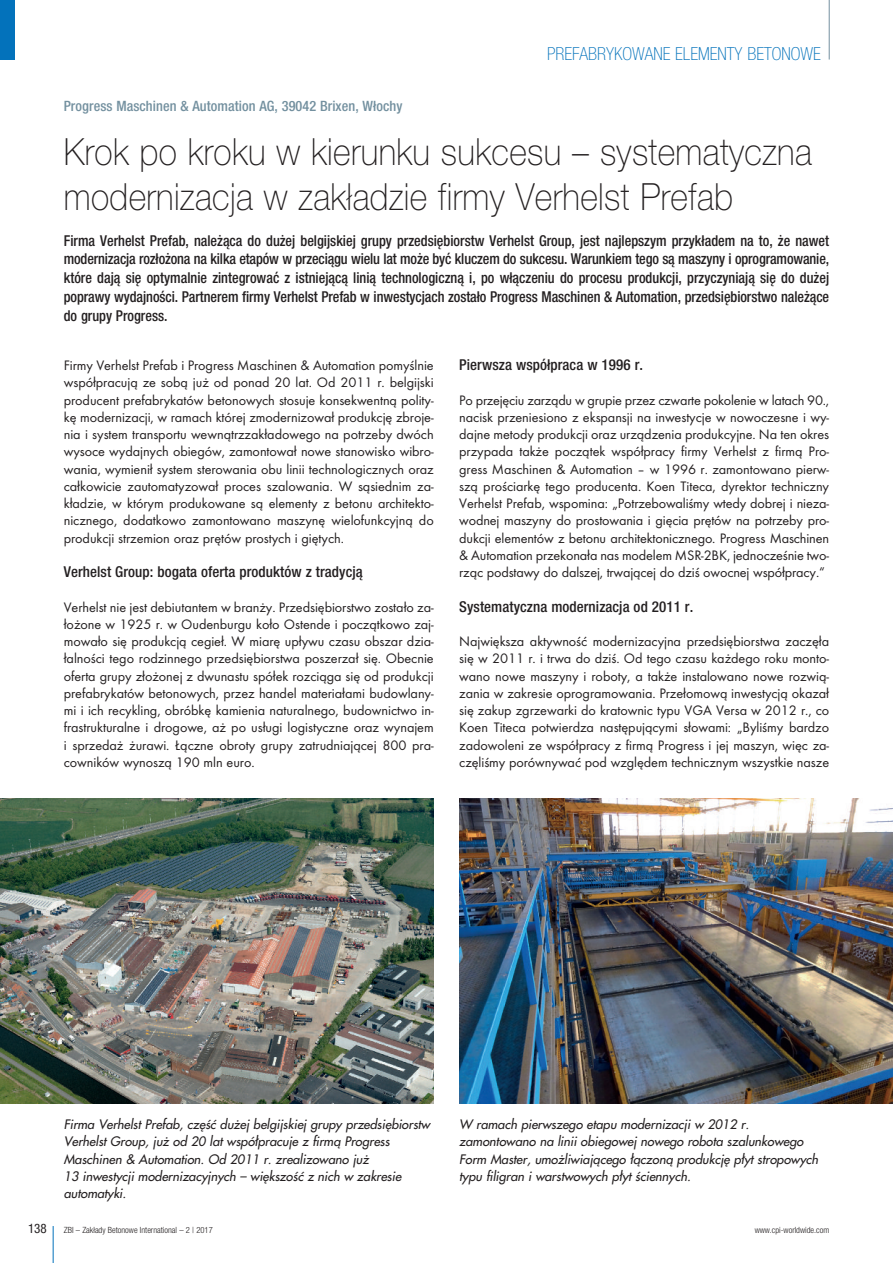
<style>
.page{position:relative;width:893px;height:1263px;background:#fff}
.page>*{position:absolute;margin:0;border:0;box-sizing:border-box;transform-origin:0 0}
.t1{font:100 37.5px/45px "Helvetica Neue";letter-spacing:.01em;color:#231f20;scale:.9 1}
.t2{font:18px "Helvetica Neue Thin Cond";color:#0372bb}
.t3{font:15px/18.8px "Helvetica Neue Medium Cond";letter-spacing:.005em;color:#231f20;text-align:justify;scale:.95 1}
.t4{font:15px "Helvetica Neue Medium Cond";letter-spacing:.005em;color:#231f20}
.t5{font:14.25px/17.2px "Futura TCE";letter-spacing:-.005em;color:#231f20;text-align:justify}
.t6{font:14.25px "Helvetica Neue Medium Cond";letter-spacing:.005em;color:#73909f}
.t7{font:13.05px "Helvetica Neue Condensed";color:#231f20}
.t8{font:italic 12.75px/17.2px "Futura";color:#231f20}
.t9{font:8.55px "Helvetica Neue Light Cond";color:#231f20}
</style>
<div class="page">
<hr style="left:53px;top:1226px;width:1px;height:37px;background:#0372bb">
<hr style="left:829px;top:0;width:1px;height:60px;background:#73909f">
<div style="left:0;top:0;width:15px;height:60px;background:#0372bb"></div>
<img style="left:0;top:799px;width:434px;height:304px">
<img style="left:459px;top:799px;width:434px;height:304px">
<p class="t2" style="left:547px;top:47px;width:275px">PREFABRYKOWANE ELEMENTY BETONOWE</p>
<p class="t6" style="left:64px;top:101px;width:340px">Progress Maschinen &amp; Automation AG, 39042 Brixen, Włochy</p>
<h1 class="t1" style="left:64px;top:132px;width:833px">Krok po kroku w kierunku sukcesu – systematyczna modernizacja w zakładzie firmy Verhelst Prefab</h1>
<p class="t3" style="left:64px;top:232px;width:807px">Firma Verhelst Prefab, należąca do dużej belgijskiej grupy przedsiębiorstw Verhelst Group, jest najlepszym przykładem na to, że nawet modernizacja rozłożona na kilka etapów w przeciągu wielu lat może być kluczem do sukcesu. Warunkiem tego są maszyny i oprogramowanie, które dają się optymalnie zintegrować z istniejącą linią technologiczną i, po włączeniu do procesu produkcji, przyczyniają się do dużej poprawy wydajności. Partnerem firmy Verhelst Prefab w inwestycjach zostało Progress Maschinen &amp; Automation, przedsiębiorstwo należące do grupy Progress.</p>
<p class="t5" style="left:64px;top:358px;width:371px">Firmy Verhelst Prefab i Progress Maschinen &amp; Automation pomyślnie współpracują ze sobą już od ponad 20 lat. Od 2011 r. belgijski producent prefabrykatów betonowych stosuje konsekwentną polity&shy;kę modernizacji, w ramach której zmodernizował produkcję zbroje&shy;nia i system transportu wewnątrzzakładowego na potrzeby dwóch wysoce wydajnych obiegów, zamontował nowe stanowisko wibro&shy;wania, wymienił system sterowania obu linii technologicznych oraz całkowicie zautomatyzował proces szalowania. W sąsiednim za&shy;kładzie, w którym produkowane są elementy z betonu architekto&shy;nicznego, dodatkowo zamontowano maszynę wielofunkcyjną do produkcji strzemion oraz prętów prostych i giętych.</p>
<p class="t4" style="left:64px;top:566px;width:301px">Verhelst Group: bogata oferta produktów z tradycją</p>
<p class="t5" style="left:64px;top:600px;width:371px">Verhelst nie jest debiutantem w branży. Przedsiębiorstwo zostało za&shy;łożone w 1925 r. w Oudenburgu koło Ostende i początkowo zaj&shy;mowało się produkcją cegieł. W miarę upływu czasu obszar dzia&shy;łalności tego rodzinnego przedsiębiorstwa poszerzał się. Obecnie oferta grupy złożonej z dwunastu spółek rozciąga się od produkcji prefabrykatów betonowych, przez handel materiałami budowlany&shy;mi i ich recykling, obróbkę kamienia naturalnego, budownictwo in&shy;frastrukturalne i drogowe, aż po usługi logistyczne oraz wynajem i sprzedaż żurawi. Łączne obroty grupy zatrudniającej 800 pra&shy;cowników wynoszą 190 mln euro.</p>
<p class="t4" style="left:459px;top:359px;width:185px">Pierwsza współpraca w 1996 r.</p>
<p class="t5" style="left:459px;top:393px;width:371px">Po przejęciu zarządu w grupie przez czwarte pokolenie w latach 90., nacisk przeniesiono z ekspansji na inwestycje w nowoczesne i wy&shy;dajne metody produkcji oraz urządzenia produkcyjne. Na ten okres przypada także początek współpracy firmy Verhelst z firmą Pro&shy;gress Maschinen &amp; Automation – w 1996 r. zamontowano pierw&shy;szą prościarkę tego producenta. Koen Titeca, dyrektor techniczny Verhelst Prefab, wspomina: „Potrzebowaliśmy wtedy dobrej i nieza&shy;wodnej maszyny do prostowania i gięcia prętów na potrzeby pro&shy;dukcji elementów z betonu architektonicznego. Progress Maschinen &amp; Automation przekonała nas modelem MSR-2BK, jednocześnie two&shy;rząc podstawy do dalszej, trwającej do dziś owocnej współpracy.“</p>
<p class="t4" style="left:459px;top:601px;width:236px">Systematyczna modernizacja od 2011 r.</p>
<p class="t5" style="left:459px;top:634px;width:371px">Największa aktywność modernizacyjna przedsiębiorstwa zaczęła się w 2011 r. i trwa do dziś. Od tego czasu każdego roku monto&shy;wano nowe maszyny i roboty, a także instalowano nowe rozwią&shy;zania w zakresie oprogramowania. Przełomową inwestycją okazał się zakup zgrzewarki do kratownic typu VGA Versa w 2012 r., co Koen Titeca potwierdza następującymi słowami: „Byliśmy bardzo zadowoleni ze współpracy z firmą Progress i jej maszyn, więc za&shy;częliśmy porównywać pod względem technicznym wszystkie nasze</p>
<p class="t8" style="left:64px;top:1117px;width:368px">Firma Verhelst Prefab, część dużej belgijskiej grupy przedsiębiorstw Verhelst Group, już od 20 lat współpracuje z firmą Progress Maschinen &amp; Automation. Od 2011 r. zrealizowano już<br>13 inwestycji modernizacyjnych – większość z nich w zakresie automatyki.</p>
<p class="t8" style="left:459px;top:1117px;width:360px">W ramach pierwszego etapu modernizacji w 2012 r. zamontowano na linii obiegowej nowego robota szalunkowego Form Master, umożliwiającego łączoną produkcję płyt stropowych typu filigran i warstwowych płyt ściennych.</p>
<p class="t7" style="left:28px;top:1223px;width:20px">138</p>
<p class="t9" style="left:64px;top:1226px;width:151px">ZBI – Zakłady Betonowe International – 2 | 2017</p>
<p class="t9" style="left:755px;top:1226px;width:76px">www.cpi-worldwide.com</p>
</div>
